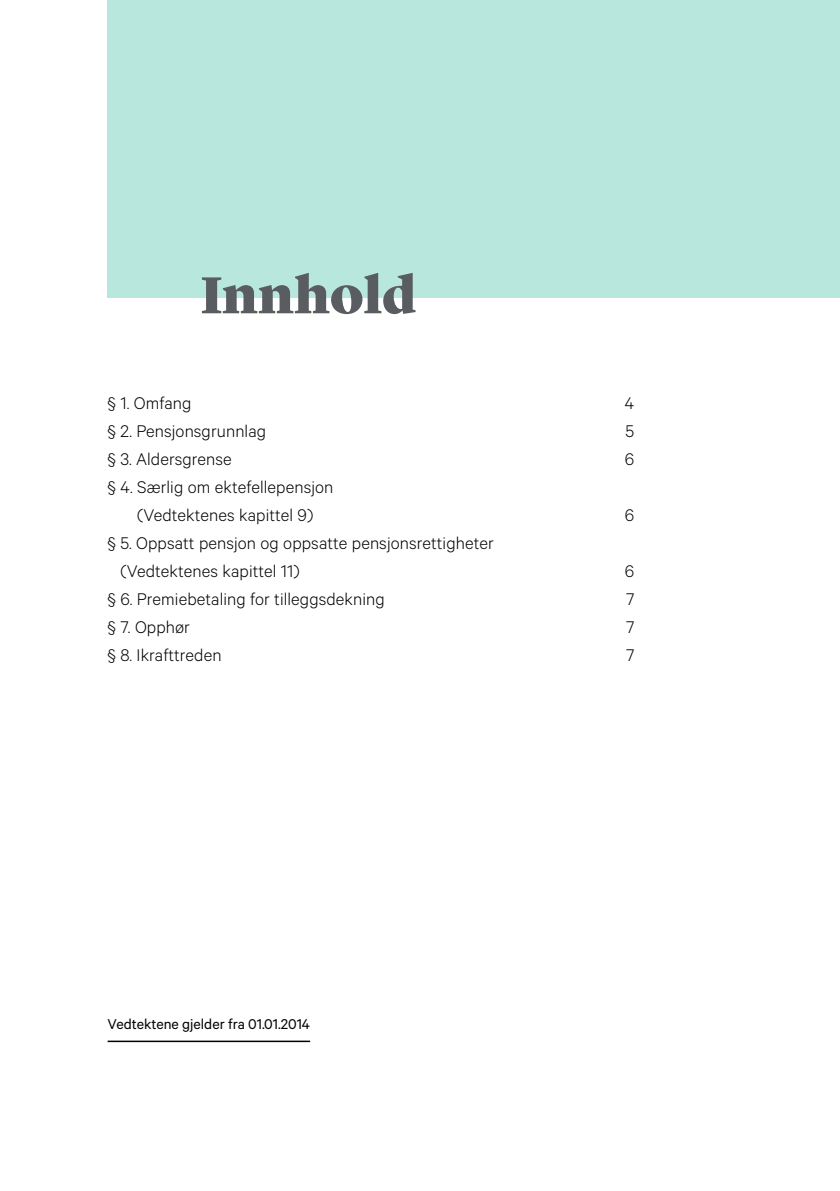
<style>
.page{position:relative;width:840px;height:1191px;background:#fff}
.page>*{position:absolute;margin:0;border:0;box-sizing:border-box;transform-origin:0 0}
.t1{font:900 54px "Lyon Display";color:#595c61}
.t2{font:300 19px/28px "Calibre";letter-spacing:.005em;color:#000;text-align:center}
.t3{font:16px "Calibre";color:#000}
</style>
<div class="page">
<div style="left:108px;top:0;width:731px;height:298px;background:#b7e7dd"></div>
<hr style="left:108px;top:1040px;width:202px;height:2px;background:#000">
<h1 class="t1" style="left:201px;top:254px;width:217px">Innhold</h1>
<p class="t2" style="left:108px;top:388px;width:85px">§ 1. Omfang</p>
<p class="t2" style="left:624px;top:388px;width:11px">4</p>
<p class="t2" style="left:108px;top:416px;width:160px">§ 2. Pensjonsgrunnlag</p>
<p class="t2" style="left:625px;top:416px;width:10px">5</p>
<p class="t2" style="left:108px;top:444px;width:126px">§ 3. Aldersgrense</p>
<p class="t2" style="left:624px;top:444px;width:11px">6</p>
<p class="t2" style="left:108px;top:472px;width:227px">§ 4. Særlig om ektefellepensjon (Vedtektenes kapittel 9)</p>
<p class="t2" style="left:624px;top:500px;width:11px">6</p>
<p class="t2" style="left:120px;top:528px;width:374px;text-align:left;text-indent:-13px">§ 5. Oppsatt pensjon og oppsatte pensjonsrettigheter (Vedtektenes kapittel 11)</p>
<p class="t2" style="left:624px;top:556px;width:11px">6</p>
<p class="t2" style="left:108px;top:584px;width:278px">§ 6. Premiebetaling for tilleggsdekning</p>
<p class="t2" style="left:625px;top:584px;width:10px">7</p>
<p class="t2" style="left:108px;top:612px;width:84px">§ 7. Opphør</p>
<p class="t2" style="left:625px;top:612px;width:10px">7</p>
<p class="t2" style="left:108px;top:640px;width:115px">§ 8. Ikrafttreden</p>
<p class="t2" style="left:625px;top:640px;width:10px">7</p>
<p class="t3" style="left:108px;top:1015px;width:204px">Vedtektene gjelder fra 01.01.2014</p>
</div>
